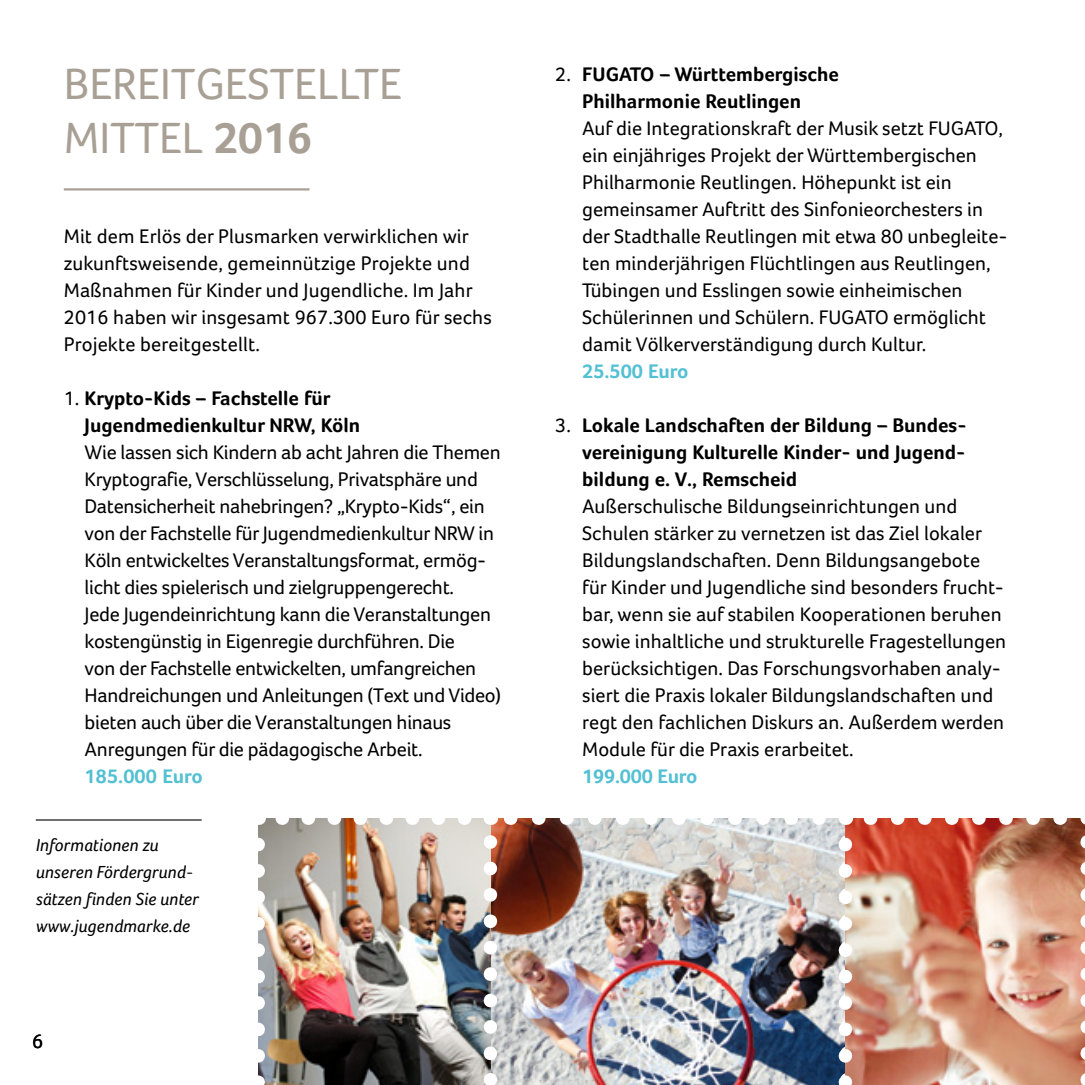
<style>
.page{position:relative;width:1085px;height:1085px;background:#fff}
.page>*{position:absolute;margin:0;border:0;box-sizing:border-box;transform-origin:0 0}
.t1{font:45px/54px "Foco";color:#a9a095}
.t2{font:20.25px/27px "Foco";color:#000}
.t3{font:700 20.25px/27px "Foco";color:#000;text-align:center}
.t4{font:700 20.25px "Foco";letter-spacing:-.01em;color:#53c0d3}
.t5{font:italic 18px/27px "Foco";color:#000}
.s1{font-weight:700}
.s2{font-weight:400}
</style>
<div class="page">
<hr style="left:64px;top:188px;width:245px;height:2px;background:#a9a095">
<hr style="left:36px;top:819px;width:166px;height:1px;background:#000">
<img style="left:490px;top:818px;width:355px;height:266px">
<svg style="left:499px;top:818px;width:320px;height:6px"></svg>
<img style="left:258px;top:818px;width:232px;height:266px">
<svg style="left:271px;top:818px;width:193px;height:6px"></svg>
<svg style="left:258px;top:844px;width:7px;height:241px"></svg>
<img style="left:478px;top:831px;width:19px;height:254px">
<svg style="left:485px;top:818px;width:6px;height:6px"></svg>
<img style="left:845px;top:818px;width:239px;height:266px">
<svg style="left:858px;top:818px;width:202px;height:6px"></svg>
<svg style="left:838px;top:831px;width:15px;height:254px"></svg>
<svg style="left:1073px;top:830px;width:12px;height:255px;background:#d0967e"></svg>
<svg style="left:1080px;top:818px;width:4px;height:6px"></svg>
<svg style="left:845px;top:818px;width:3px;height:6px"></svg>
<h1 class="t1" style="left:64px;top:56px;width:340px">BEREITGESTELLTE<br>MITTEL <span class="s1">2016</span></h1>
<p class="t3" style="left:555px;top:60px;width:285px"><span class="s2">2.</span> FUGATO – Württembergische<br>Philharmonie Reutlingen</p>
<p class="t2" style="left:582px;top:115px;width:426px">Auf die Integrationskraft der Musik setzt FUGATO, ein einjähriges Projekt der Württembergischen Philharmonie Reutlingen. Höhepunkt ist ein gemeinsamer Auftritt des Sinfonieorchesters in der Stadthalle Reutlingen mit etwa 80 unbegleite&shy;ten minderjährigen Flüchtlingen aus Reutlingen, Tübingen und Esslingen sowie einheimischen Schülerinnen und Schülern. FUGATO ermöglicht damit Völkerverständigung durch Kultur.</p>
<p class="t4" style="left:582px;top:359px;width:108px">25.500 Euro</p>
<p class="t3" style="left:582px;top:411px;width:386px;text-align:justify;text-indent:-27px"><span class="s2">3.</span> Lokale Landschaften der Bildung – Bundes&shy;vereinigung Kulturelle Kinder- und Jugend&shy;bildung e. V., Remscheid</p>
<p class="t2" style="left:582px;top:492px;width:425px">Außerschulische Bildungseinrichtungen und Schulen stärker zu vernetzen ist das Ziel lokaler Bildungslandschaften. Denn Bildungsangebote für Kinder und Jugendliche sind besonders frucht&shy;bar, wenn sie auf stabilen Kooperationen beruhen sowie inhaltliche und strukturelle Fragestellungen berücksichtigen. Das Forschungsvorhaben analy&shy;siert die Praxis lokaler Bildungslandschaften und regt den fachlichen Diskurs an. Außerdem werden Module für die Praxis erarbeitet.</p>
<p class="t4" style="left:582px;top:764px;width:117px">199.000 Euro</p>
<p class="t2" style="left:64px;top:223px;width:429px">Mit dem Erlös der Plusmarken verwirklichen wir zukunftsweisende, gemeinnützige Projekte und Maßnahmen für Kinder und Jugendliche. Im Jahr 2016 haben wir insgesamt 967.300 Euro für sechs Projekte bereitgestellt.</p>
<p class="t3" style="left:85px;top:384px;width:277px;text-align:left;text-indent:-21px"><span class="s2">1.</span> Krypto-Kids – Fachstelle für<br>Jugendmedienkultur NRW, Köln</p>
<p class="t2" style="left:85px;top:438px;width:418px">Wie lassen sich Kindern ab acht Jahren die Themen Kryptografie, Verschlüsselung, Privatsphäre und Datensicherheit nahebringen? „Krypto-Kids“, ein von der Fachstelle für Jugendmedienkultur NRW in Köln entwickeltes Veranstaltungsformat, ermög&shy;licht dies spielerisch und zielgruppengerecht.<br>Jede Jugendeinrichtung kann die Veranstaltungen kostengünstig in Eigenregie durchführen. Die<br>von der Fachstelle entwickelten, umfangreichen Handreichungen und Anleitungen (Text und Video) bieten auch über die Veranstaltungen hinaus Anregungen für die pädagogische Arbeit.</p>
<p class="t4" style="left:85px;top:764px;width:120px">185.000 Euro</p>
<p class="t5" style="left:36px;top:831px;width:165px">Informationen zu unseren Fördergrund&shy;sätzen finden Sie unter www.jugendmarke.de</p>
<p class="t2" style="left:32px;top:1027px;width:13px">6</p>
</div>
